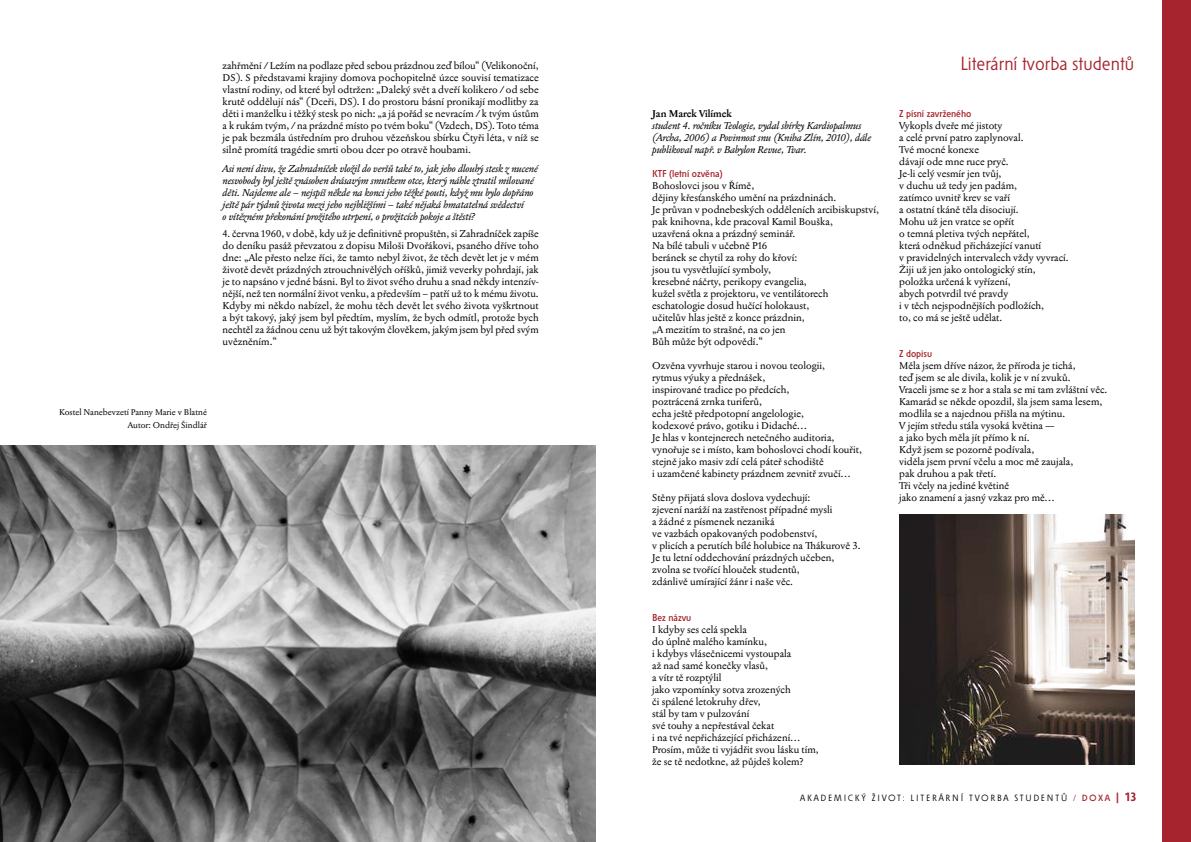
<style>
.page{position:relative;width:1191px;height:842px;background:#fff}
.page>*{position:absolute;margin:0;border:0;box-sizing:border-box;transform-origin:0 0}
.jméno{font:19px "Solpera";color:#a6242d}
.text_basně{font:10px "Jannon 10 Pro";color:#000}
.základní_text_BLOK{font:10px/12px "Jannon 10 Pro";color:#000;text-align:justify}
.Otázky{font:italic 10px/12px "Jannon 10 Pro";color:#000}
.základní_text_PRAPOR{font:italic 10px/12px "Jannon 10 Pro";color:#000}
.Nadpis_básně{font:500 10px "Solpera";color:#a6242d}
.základní_text_PRAPOR-2{font:700 10px "Jannon 10 Pro";color:#000}
.paginace{font:9px "Solpera";letter-spacing:.2em;color:#000}
.Popisek_fotek{font:8.5px "Jannon 10 Pro";color:#000}
.s1{color:#a6242d}
.s2{font-weight:500;color:#a6242d}
.s3{font-weight:500;font-size:12px;color:#a6242d}
.s4{font-weight:700;font-size:12px;color:#a6242d}
</style>
<div class="page">
<div style="left:1162px;top:0;width:29px;height:842px;background:#a6242d"></div>
<img style="left:899px;top:514px;width:235px;height:251px">
<img style="left:0;top:445px;width:595px;height:397px">
<p class="základní_text_BLOK" style="left:223px;top:59px;width:318px">zahřmění / Ležím na podlaze před sebou prázdnou zeď bílou“ (Velikonoční, DS). S představami krajiny domova pochopitelně úzce souvisí tematizace vlastní rodiny, od které byl odtržen: „Daleký svět a dveří kolikero / od sebe krutě oddělují nás“ (Dceři, DS). I do prostoru básní pronikají modlitby za děti i manželku i těžký stesk po nich: „a já pořád se nevracím / k tvým ústům a k rukám tvým, / na prázdné místo po tvém boku“ (Vzdech, DS). Toto téma je pak bezmála ústředním pro druhou vězeňskou sbírku Čtyři léta, v níž se silně promítá tragédie smrti obou dcer po otravě houbami.</p>
<p class="Otázky" style="left:223px;top:163px;width:317px">Asi není divu, že Zahradníček vložil do veršů také to, jak jeho dlouhý stesk z nucené nesvobody byl ještě znásoben drásavým smutkem otce, který náhle ztratil milované děti. Najdeme ale – nejspíš někde na konci jeho těžké pouti, když mu bylo dopřáno ještě pár týdnů života mezi jeho nejbližšími – také nějaká hmatatelná svědectví<br>o vítězném překonání prožitého utrpení, o prožitcích pokoje a štěstí?</p>
<p class="základní_text_BLOK" style="left:223px;top:227px;width:318px">4. června 1960, v době, kdy už je definitivně propuštěn, si Zahradníček zapíše do deníku pasáž převzatou z dopisu Miloši Dvořákovi, psaného dříve toho dne: „Ale přesto nelze říci, že tamto nebyl život, že těch devět let je v mém životě devět prázdných ztrouchnivělých oříšků, jimiž veverky pohrdají, jak je to napsáno v jedné básni. Byl to život svého druhu a snad někdy intenzív&shy;nější, než ten normální život venku, a především – patří už to k mému životu.<br>Kdyby mi někdo nabízel, že mohu těch devět let svého života vyškrtnout a být takový, jaký jsem byl předtím, myslím, že bych odmítl, protože bych nechtěl za žádnou cenu už být takovým člověkem, jakým jsem byl před svým uvězněním.“</p>
<p class="Popisek_fotek" style="left:59px;top:407px;width:149px">Kostel Nanebevzetí Panny Marie v Blatné</p>
<p class="Popisek_fotek" style="left:128px;top:420px;width:81px">Autor: Ondřej Šindlář</p>
<p class="základní_text_PRAPOR-2" style="left:652px;top:107px;width:81px">Jan Marek Vilímek</p>
<p class="základní_text_PRAPOR" style="left:652px;top:120px;width:220px">student 4. ročníku Teologie, vydal sbírky Kardiopalmus (Archa, 2006) a Povinnost snu (Kniha Zlín, 2010), dále publikoval např. v Babylon Revue, Tvar.</p>
<p class="Nadpis_básně" style="left:652px;top:168px;width:72px">KTF (letní ozvěna)</p>
<p class="text_basně" style="left:652px;top:179px;width:104px">Bohoslovci jsou v Římě,</p>
<p class="text_basně" style="left:652px;top:191px;width:186px">dějiny křesťanského umění na prázdninách.</p>
<p class="text_basně" style="left:652px;top:203px;width:228px">Je průvan v podnebeských odděleních arcibiskupství,</p>
<p class="text_basně" style="left:652px;top:215px;width:182px">pak knihovna, kde pracoval Kamil Bouška,</p>
<p class="text_basně" style="left:652px;top:227px;width:144px">uzavřená okna a prázdný seminář.</p>
<p class="text_basně" style="left:652px;top:239px;width:117px">Na bílé tabuli v učebně P16</p>
<p class="text_basně" style="left:652px;top:251px;width:147px">beránek se chytil za rohy do křoví:</p>
<p class="text_basně" style="left:652px;top:263px;width:120px">jsou tu vysvětlující symboly,</p>
<p class="text_basně" style="left:652px;top:275px;width:156px">kresebné náčrty, perikopy evangelia,</p>
<p class="text_basně" style="left:652px;top:287px;width:178px">kužel světla z projektoru, ve ventilátorech</p>
<p class="text_basně" style="left:652px;top:299px;width:159px">eschatologie dosud hučící holokaust,</p>
<p class="text_basně" style="left:652px;top:311px;width:154px">učitelův hlas ještě z konce prázdnin,</p>
<p class="text_basně" style="left:652px;top:323px;width:135px">„A mezitím to strašné, na co jen</p>
<p class="text_basně" style="left:652px;top:335px;width:112px">Bůh může být odpovědí.“</p>
<p class="text_basně" style="left:652px;top:359px;width:175px">Ozvěna vyvrhuje starou i novou teologii,</p>
<p class="text_basně" style="left:652px;top:371px;width:115px">rytmus výuky a přednášek,</p>
<p class="text_basně" style="left:652px;top:383px;width:139px">inspirované tradice po předcích,</p>
<p class="text_basně" style="left:652px;top:395px;width:111px">poztrácená zrnka turiferů,</p>
<p class="text_basně" style="left:652px;top:407px;width:153px">echa ještě předpotopní angelologie,</p>
<p class="text_basně" style="left:652px;top:419px;width:156px">kodexové právo, gotiku i Didaché…</p>
<p class="text_basně" style="left:652px;top:431px;width:184px">Je hlas v kontejnerech netečného auditoria,</p>
<p class="text_basně" style="left:652px;top:443px;width:211px">vynořuje se i místo, kam bohoslovci chodí kouřit,</p>
<p class="text_basně" style="left:652px;top:455px;width:173px">stejně jako masiv zdí celá páteř schodiště</p>
<p class="text_basně" style="left:652px;top:467px;width:200px">i uzamčené kabinety prázdnem zevnitř zvučí…</p>
<p class="text_basně" style="left:652px;top:491px;width:160px">Stěny přijatá slova doslova vydechují:</p>
<p class="text_basně" style="left:652px;top:503px;width:182px">zjevení naráží na zastřenost případné mysli</p>
<p class="text_basně" style="left:652px;top:515px;width:124px">a žádné z písmenek nezaniká</p>
<p class="text_basně" style="left:652px;top:527px;width:167px">ve vazbách opakovaných podobenství,</p>
<p class="text_basně" style="left:652px;top:539px;width:210px">v plicích a perutích bílé holubice na Thákurově 3.</p>
<p class="text_basně" style="left:652px;top:551px;width:184px">Je tu letní oddechování prázdných učeben,</p>
<p class="text_basně" style="left:652px;top:563px;width:149px">zvolna se tvořící hlouček studentů,</p>
<p class="text_basně" style="left:652px;top:575px;width:142px">zdánlivě umírající žánr i naše věc.</p>
<p class="Nadpis_básně" style="left:652px;top:612px;width:41px">Bez názvu</p>
<p class="text_basně" style="left:652px;top:623px;width:96px">I kdyby ses celá spekla</p>
<p class="text_basně" style="left:652px;top:635px;width:116px">do úplně malého kamínku,</p>
<p class="text_basně" style="left:652px;top:647px;width:141px">i kdybys vlásečnicemi vystoupala</p>
<p class="text_basně" style="left:652px;top:659px;width:117px">až nad samé konečky vlasů,</p>
<p class="text_basně" style="left:652px;top:671px;width:71px">a vítr tě rozptýlil</p>
<p class="text_basně" style="left:652px;top:683px;width:140px">jako vzpomínky sotva zrozených</p>
<p class="text_basně" style="left:652px;top:695px;width:110px">či spálené letokruhy dřev,</p>
<p class="text_basně" style="left:652px;top:707px;width:99px">stál by tam v pulzování</p>
<p class="text_basně" style="left:652px;top:719px;width:124px">své touhy a nepřestával čekat</p>
<p class="text_basně" style="left:652px;top:731px;width:149px">i na tvé nepřicházející přicházení…</p>
<p class="text_basně" style="left:652px;top:743px;width:168px">Prosím, může ti vyjádřit svou lásku tím,</p>
<p class="text_basně" style="left:652px;top:755px;width:153px">že se tě nedotkne, až půjdeš kolem?</p>
<p class="jméno" style="left:960px;top:53px;width:175px">Literární tvorba studentů</p>
<p class="Nadpis_básně" style="left:899px;top:108px;width:74px">Z písní zavrženého</p>
<p class="text_basně" style="left:899px;top:119px;width:105px">Vykopls dveře mé jistoty</p>
<p class="text_basně" style="left:899px;top:131px;width:126px">a celé první patro zaplynoval.</p>
<p class="text_basně" style="left:899px;top:143px;width:81px">Tvé mocné konexe</p>
<p class="text_basně" style="left:899px;top:155px;width:111px">dávají ode mne ruce pryč.</p>
<p class="text_basně" style="left:899px;top:167px;width:104px">Je-li celý vesmír jen tvůj,</p>
<p class="text_basně" style="left:899px;top:179px;width:119px">v duchu už tedy jen padám,</p>
<p class="text_basně" style="left:899px;top:191px;width:112px">zatímco uvnitř krev se vaří</p>
<p class="text_basně" style="left:899px;top:203px;width:121px">a ostatní tkáně těla disociují.</p>
<p class="text_basně" style="left:899px;top:215px;width:117px">Mohu už jen vratce se opřít</p>
<p class="text_basně" style="left:899px;top:227px;width:132px">o temná pletiva tvých nepřátel,</p>
<p class="text_basně" style="left:899px;top:239px;width:143px">která odněkud přicházející vanutí</p>
<p class="text_basně" style="left:899px;top:251px;width:171px">v pravidelných intervalech vždy vyvrací.</p>
<p class="text_basně" style="left:899px;top:263px;width:138px">Žiji už jen jako ontologický stín,</p>
<p class="text_basně" style="left:899px;top:275px;width:113px">položka určená k vyřízení,</p>
<p class="text_basně" style="left:899px;top:287px;width:111px">abych potvrdil tvé pravdy</p>
<p class="text_basně" style="left:899px;top:299px;width:146px">i v těch nejspodnějších podložích,</p>
<p class="text_basně" style="left:899px;top:311px;width:104px">to, co má se ještě udělat.</p>
<p class="Nadpis_básně" style="left:899px;top:348px;width:34px">Z dopisu</p>
<p class="text_basně" style="left:899px;top:359px;width:178px">Měla jsem dříve názor, že příroda je tichá,</p>
<p class="text_basně" style="left:899px;top:371px;width:173px">teď jsem se ale divila, kolik je v ní zvuků.</p>
<p class="text_basně" style="left:899px;top:383px;width:210px">Vraceli jsme se z hor a stala se mi tam zvláštní věc.</p>
<p class="text_basně" style="left:899px;top:395px;width:205px">Kamarád se někde opozdil, šla jsem sama lesem,</p>
<p class="text_basně" style="left:899px;top:407px;width:168px">modlila se a najednou přišla na mýtinu.</p>
<p class="text_basně" style="left:899px;top:419px;width:157px">V jejím středu stála vysoká květina —</p>
<p class="text_basně" style="left:899px;top:431px;width:132px">a jako bych měla jít přímo k ní.</p>
<p class="text_basně" style="left:899px;top:443px;width:137px">Když jsem se pozorně podívala,</p>
<p class="text_basně" style="left:899px;top:455px;width:176px">viděla jsem první včelu a moc mě zaujala,</p>
<p class="text_basně" style="left:899px;top:467px;width:98px">pak druhou a pak třetí.</p>
<p class="text_basně" style="left:899px;top:479px;width:111px">Tři včely na jediné květině</p>
<p class="text_basně" style="left:899px;top:491px;width:157px">jako znamení a jasný vzkaz pro mě…</p>
<p class="paginace" style="left:800px;top:793px;width:338px">AKADEMICKÝ ŽIVOT: LITERÁRNÍ TVORBA STUDENTŮ <span class="s1">/</span> <span class="s2">DOXA</span> <span class="s3">|</span> <span class="s4">13</span></p>
</div>
